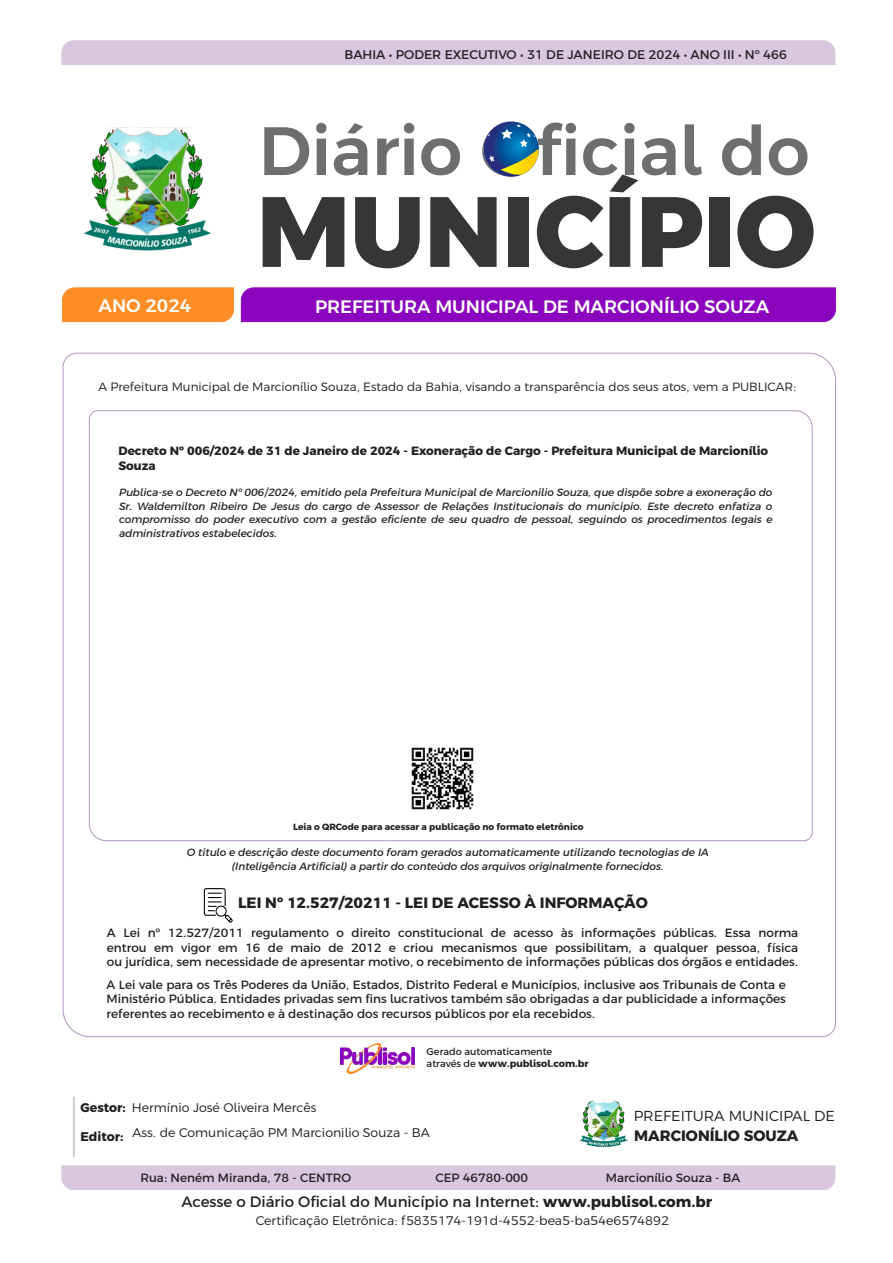
<style>
.page{position:relative;width:893px;height:1263px;background:#fff}
.page>*{position:absolute;margin:0;border:0;box-sizing:border-box;transform-origin:0 0}
.t1{font:800 99.6px "Argentum Sans";color:#383536}
.t2{font:500 68.25px "Argentum Sans";color:#6d6e70}
.t3{font:500 18px "Argentum Sans";color:#fff}
.t4{font:15px "Argentum Sans";color:#231f20}
.t5{font:700 15px "Argentum Sans";color:#231f20}
.t6{font:300 14.4px "Argentum Sans";color:#231f20}
.t7{font:300 12.45px/25.3px "Argentum Sans";color:#231f20}
.t8{font:12.45px "Argentum Sans";color:#231f20}
.t9{font:700 12.45px "Argentum Sans";color:#231f20}
.t10{font:12px/14.2px "Argentum Sans";color:#231f20;text-align:justify}
.t11{font:300 12px "Argentum Sans";color:#231f20}
.t12{font:700 12px/15.6px "Argentum Sans";color:#231f20}
.t13{font:italic 10.5px/13.6px "Argentum Sans";color:#231f20;text-align:justify}
.t14{font:9.75px/11.6px "Argentum Sans";color:#231f20}
.t15{font:700 9px "Argentum Sans";color:#231f20}
.s1{font-weight:700}
</style>
<div class="page">
<div style="left:61px;top:1165px;width:774px;height:25px;background:#d9c7e0"></div>
<svg style="left:62px;top:352px;width:774px;height:685px"></svg>
<div style="left:61px;top:40px;width:774px;height:25px;background:#d9c7e0"></div>
<div style="left:73px;top:1097px;width:2px;height:59px;background:#a7a9ac;border:1px solid #ccc"></div>
<svg style="left:484px;top:121px;width:55px;height:56px"></svg>
<div style="left:241px;top:287px;width:595px;height:35px;background:#8b05be"></div>
<div style="left:62px;top:287px;width:172px;height:35px;background:#fe8d25"></div>
<img style="left:83px;top:127px;width:128px;height:124px">
<img style="left:579px;top:1100px;width:49px;height:47px">
<svg style="left:88px;top:410px;width:725px;height:431px"></svg>
<img style="left:340px;top:1043px;width:75px;height:30px">
<svg style="left:204px;top:888px;width:30px;height:35px"></svg>
<img style="left:410px;top:746px;width:64px;height:64px">
<p class="t8" style="left:344px;top:47px;width:444px">BAHIA • PODER EXECUTIVO • 31 DE JANEIRO DE 2024 • ANO III • Nº 466</p>
<h2 class="t2" style="left:259px;top:112px;width:553px">Diário Oficial do</h2>
<h1 class="t1" style="left:257px;top:175px;width:560px">MUNICÍPIO</h1>
<h3 class="t3" style="left:99px;top:295px;width:94px">ANO 2024</h3>
<h3 class="t3" style="left:315px;top:296px;width:456px">PREFEITURA MUNICIPAL DE MARCIONÍLIO SOUZA</h3>
<p class="t11" style="left:98px;top:380px;width:699px">A Prefeitura Municipal de Marcionílio Souza, Estado da Bahia, visando a transparência dos seus atos, vem a PUBLICAR:</p>
<p class="t12" style="left:119px;top:443px;width:651px">Decreto Nº 006/2024 de 31 de Janeiro de 2024 - Exoneração de Cargo - Prefeitura Municipal de Marcionílio<br>Souza</p>
<p class="t13" style="left:119px;top:485px;width:655px">Publica-se o Decreto Nº 006/2024, emitido pela Prefeitura Municipal de Marcionílio Souza, que dispõe sobre a exoneração do Sr. Waldemilton Ribeiro De Jesus do cargo de Assessor de Relações Institucionais do município. Este decreto enfatiza o compromisso do poder executivo com a gestão eficiente de seu quadro de pessoal, seguindo os procedimentos legais e administrativos estabelecidos.</p>
<p class="t15" style="left:293px;top:821px;width:292px">Leia o QRCode para acessar a publicação no formato eletrônico</p>
<p class="t13" style="left:187px;top:845px;width:524px;text-align:center">O título e descrição deste documento foram gerados automaticamente utilizando tecnologias de IA (Inteligência Artificial) a partir do conteúdo dos arquivos originalmente fornecidos.</p>
<p class="t5" style="left:238px;top:894px;width:411px">LEI Nº 12.527/20211 - LEI DE ACESSO À INFORMAÇÃO</p>
<p class="t10" style="left:107px;top:926px;width:693px">A Lei nº 12.527/2011 regulamento o direito constitucional de acesso às informações públicas. Essa norma entrou em vigor em 16 de maio de 2012 e criou mecanismos que possibilitam, a qualquer pessoa, física ou jurídica, sem necessidade de apresentar motivo, o recebimento de informações públicas dos órgãos e entidades.</p>
<p class="t10" style="left:106px;top:978px;width:681px">A Lei vale para os Três Poderes da União, Estados, Distrito Federal e Municípios, inclusive aos Tribunais de Conta e Ministério Pública. Entidades privadas sem fins lucrativos também são obrigadas a dar publicidade a informações referentes ao recebimento e à destinação dos recursos públicos por ela recebidos.</p>
<p class="t14" style="left:427px;top:1046px;width:164px">Gerado automaticamente através de <span class="s1">www.publisol.com.br</span></p>
<p class="t7" style="left:132px;top:1094px;width:299px">Hermínio José Oliveira Mercês<br>Ass. de Comunicação PM Marcionilio Souza - BA</p>
<p class="t9" style="left:81px;top:1100px;width:47px">Gestor:</p>
<p class="t9" style="left:81px;top:1130px;width:44px">Editor:</p>
<p class="t6" style="left:634px;top:1108px;width:203px">PREFEITURA MUNICIPAL DE</p>
<p class="t5" style="left:634px;top:1127px;width:166px">MARCIONÍLIO SOUZA</p>
<p class="t10" style="left:140px;top:1170px;width:212px">Rua: Neném Miranda, 78 - CENTRO</p>
<p class="t10" style="left:435px;top:1170px;width:94px">CEP 46780-000</p>
<p class="t10" style="left:606px;top:1170px;width:136px">Marcionílio Souza - BA</p>
<p class="t4" style="left:181px;top:1193px;width:532px">Acesse o Diário Oficial do Município na Internet: <span class="s1">www.publisol.com.br</span></p>
<p class="t7" style="left:256px;top:1208px;width:415px">Certificação Eletrônica: f5835174-191d-4552-bea5-ba54e6574892</p>
</div>
